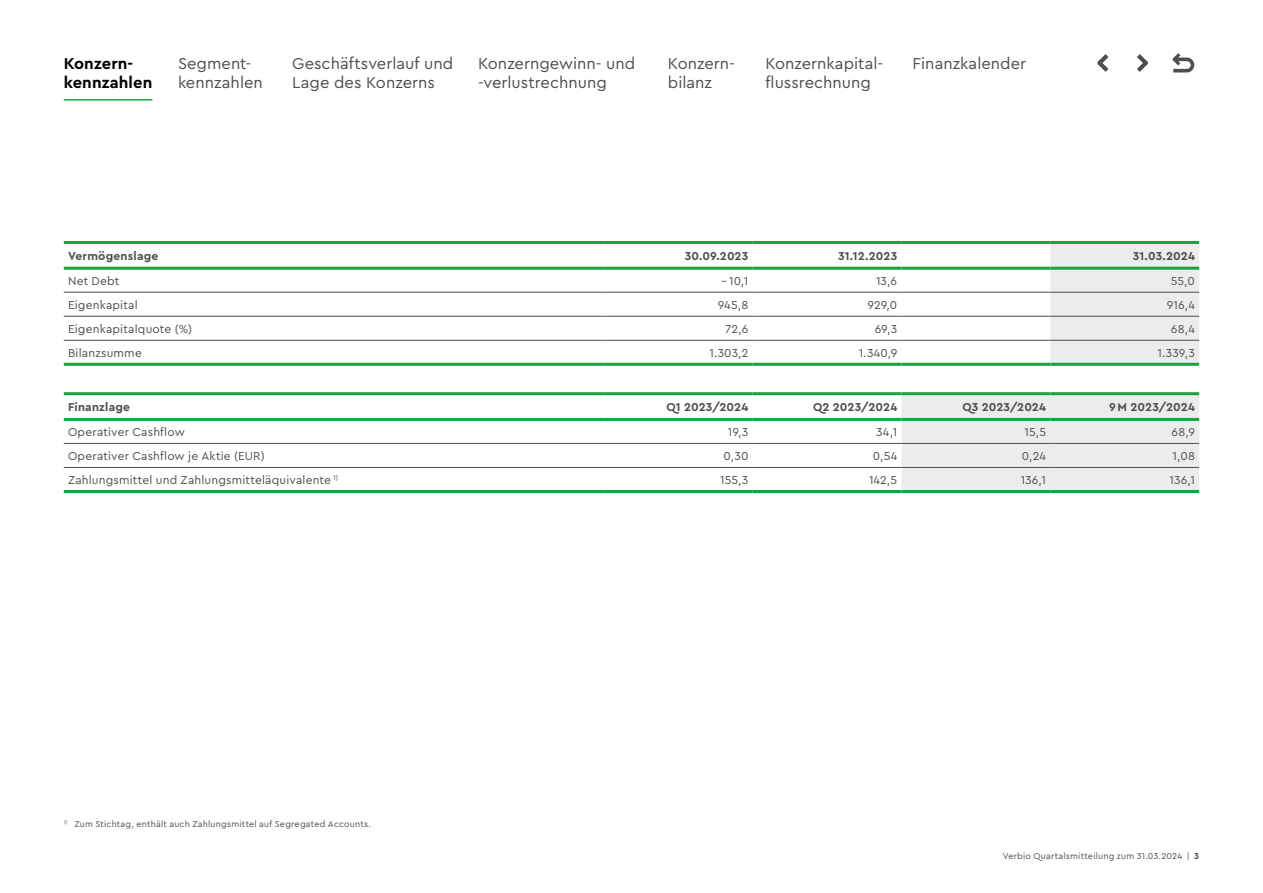
<style>
.page{position:relative;width:1263px;height:893px;background:#fff}
.page>*{position:absolute;margin:0;border:0;box-sizing:border-box;transform-origin:0 0}
.t1{font:16.5px/19.8px "Cera Pro";color:#4e4e4d}
.t2{font:700 16.5px/19.8px "Cera Pro";letter-spacing:.005em;color:#000}
.t3{font:12px "Cera Pro";letter-spacing:.015em;color:#4e4e4d}
.t4{font:700 12px "Cera Pro";letter-spacing:.01em;color:#4e4e4d}
.t5{font:9px "Cera Pro";letter-spacing:.025em;color:#4e4e4d}
.s1{font-weight:700}
</style>
<div class="page">
<svg style="left:1097px;top:54px;width:11px;height:18px"></svg>
<svg style="left:1137px;top:54px;width:11px;height:18px"></svg>
<svg style="left:1172px;top:53px;width:22px;height:19px"></svg>
<hr style="left:64px;top:99px;width:88px;height:2px;background:#19a241">
<div style="left:901px;top:395px;width:298px;height:95px;background:#ececec"></div>
<hr style="left:64px;top:392px;width:540px;height:3px;background:#19a241">
<hr style="left:604px;top:392px;width:149px;height:3px;background:#19a241">
<hr style="left:753px;top:392px;width:148px;height:3px;background:#19a241">
<hr style="left:901px;top:392px;width:149px;height:3px;background:#19a241">
<hr style="left:1050px;top:392px;width:149px;height:3px;background:#19a241">
<hr style="left:64px;top:418px;width:540px;height:3px;background:#19a241">
<hr style="left:604px;top:418px;width:149px;height:3px;background:#19a241">
<hr style="left:753px;top:418px;width:148px;height:3px;background:#19a241">
<hr style="left:901px;top:418px;width:149px;height:3px;background:#19a241">
<hr style="left:1050px;top:418px;width:149px;height:3px;background:#19a241">
<hr style="left:64px;top:490px;width:540px;height:3px;background:#19a241">
<hr style="left:604px;top:490px;width:149px;height:3px;background:#19a241">
<hr style="left:753px;top:490px;width:148px;height:3px;background:#19a241">
<hr style="left:901px;top:490px;width:149px;height:3px;background:#19a241">
<hr style="left:1050px;top:490px;width:149px;height:3px;background:#19a241">
<hr style="left:64px;top:443px;width:540px;height:1px;background:#4e4e4d">
<hr style="left:604px;top:443px;width:149px;height:1px;background:#4e4e4d">
<hr style="left:753px;top:443px;width:148px;height:1px;background:#4e4e4d">
<hr style="left:901px;top:443px;width:149px;height:1px;background:#4e4e4d">
<hr style="left:1050px;top:443px;width:149px;height:1px;background:#4e4e4d">
<hr style="left:64px;top:467px;width:540px;height:1px;background:#4e4e4d">
<hr style="left:604px;top:467px;width:149px;height:1px;background:#4e4e4d">
<hr style="left:753px;top:467px;width:148px;height:1px;background:#4e4e4d">
<hr style="left:901px;top:467px;width:149px;height:1px;background:#4e4e4d">
<hr style="left:1050px;top:467px;width:149px;height:1px;background:#4e4e4d">
<div style="left:1050px;top:244px;width:149px;height:119px;background:#ececec"></div>
<hr style="left:64px;top:241px;width:540px;height:3px;background:#19a241">
<hr style="left:604px;top:241px;width:149px;height:3px;background:#19a241">
<hr style="left:753px;top:241px;width:148px;height:3px;background:#19a241">
<hr style="left:901px;top:241px;width:149px;height:3px;background:#19a241">
<hr style="left:1050px;top:241px;width:149px;height:3px;background:#19a241">
<hr style="left:64px;top:267px;width:540px;height:3px;background:#19a241">
<hr style="left:604px;top:267px;width:149px;height:3px;background:#19a241">
<hr style="left:753px;top:267px;width:148px;height:3px;background:#19a241">
<hr style="left:901px;top:267px;width:149px;height:3px;background:#19a241">
<hr style="left:1050px;top:267px;width:149px;height:3px;background:#19a241">
<hr style="left:64px;top:363px;width:540px;height:3px;background:#19a241">
<hr style="left:604px;top:363px;width:149px;height:3px;background:#19a241">
<hr style="left:753px;top:363px;width:148px;height:3px;background:#19a241">
<hr style="left:901px;top:363px;width:149px;height:3px;background:#19a241">
<hr style="left:1050px;top:363px;width:149px;height:3px;background:#19a241">
<hr style="left:64px;top:292px;width:540px;height:1px;background:#4e4e4d">
<hr style="left:604px;top:292px;width:149px;height:1px;background:#4e4e4d">
<hr style="left:753px;top:292px;width:148px;height:1px;background:#4e4e4d">
<hr style="left:901px;top:292px;width:149px;height:1px;background:#4e4e4d">
<hr style="left:1050px;top:292px;width:149px;height:1px;background:#4e4e4d">
<hr style="left:64px;top:316px;width:540px;height:1px;background:#4e4e4d">
<hr style="left:604px;top:316px;width:149px;height:1px;background:#4e4e4d">
<hr style="left:753px;top:316px;width:148px;height:1px;background:#4e4e4d">
<hr style="left:901px;top:316px;width:149px;height:1px;background:#4e4e4d">
<hr style="left:1050px;top:316px;width:149px;height:1px;background:#4e4e4d">
<hr style="left:64px;top:340px;width:540px;height:1px;background:#4e4e4d">
<hr style="left:604px;top:340px;width:149px;height:1px;background:#4e4e4d">
<hr style="left:753px;top:340px;width:148px;height:1px;background:#4e4e4d">
<hr style="left:901px;top:340px;width:149px;height:1px;background:#4e4e4d">
<hr style="left:1050px;top:340px;width:149px;height:1px;background:#4e4e4d">
<h1 class="t2" style="left:64px;top:53px;width:90px">Konzern&shy;kennzahlen</h1>
<h1 class="t1" style="left:178px;top:53px;width:86px">Segment&shy;kennzahlen</h1>
<h1 class="t1" style="left:292px;top:53px;width:162px">Geschäftsverlauf und<br>Lage des Konzerns</h1>
<h1 class="t1" style="left:478px;top:53px;width:159px">Konzerngewinn- und -verlustrechnung</h1>
<h1 class="t1" style="left:765px;top:53px;width:119px">Konzernkapital&shy;flussrechnung</h1>
<h1 class="t1" style="left:668px;top:53px;width:68px">Konzern-</h1>
<h1 class="t1" style="left:912px;top:53px;width:115px">Finanzkalender</h1>
<h1 class="t1" style="left:668px;top:73px;width:46px">bilanz</h1>
<p class="t4" style="left:68px;top:247px;width:92px">Vermögenslage</p>
<p class="t4" style="left:685px;top:247px;width:65px">30.09.2023</p>
<p class="t4" style="left:838px;top:247px;width:61px">31.12.2023</p>
<p class="t4" style="left:1133px;top:247px;width:64px">31.03.2024</p>
<p class="t3" style="left:68px;top:272px;width:53px">Net Debt</p>
<p class="t3" style="left:721px;top:272px;width:29px">– 10,1</p>
<p class="t3" style="left:876px;top:272px;width:23px">13,6</p>
<p class="t3" style="left:1171px;top:272px;width:26px">55,0</p>
<p class="t3" style="left:68px;top:296px;width:71px">Eigenkapital</p>
<p class="t3" style="left:718px;top:296px;width:32px">945,8</p>
<p class="t3" style="left:867px;top:296px;width:31px">929,0</p>
<p class="t3" style="left:1167px;top:296px;width:30px">916,4</p>
<p class="t3" style="left:68px;top:320px;width:126px">Eigenkapitalquote (%)</p>
<p class="t3" style="left:725px;top:320px;width:24px">72,6</p>
<p class="t3" style="left:875px;top:320px;width:24px">69,3</p>
<p class="t3" style="left:1171px;top:320px;width:26px">68,4</p>
<p class="t3" style="left:68px;top:344px;width:75px">Bilanzsumme</p>
<p class="t3" style="left:709px;top:344px;width:41px">1.303,2</p>
<p class="t3" style="left:859px;top:344px;width:40px">1.340,9</p>
<p class="t3" style="left:1157px;top:344px;width:39px">1.339,3</p>
<p class="t4" style="left:68px;top:398px;width:64px">Finanzlage</p>
<p class="t4" style="left:666px;top:398px;width:83px">Q1 2023/2024</p>
<p class="t4" style="left:813px;top:398px;width:86px">Q2 2023/2024</p>
<p class="t4" style="left:962px;top:398px;width:85px">Q3 2023/2024</p>
<p class="t4" style="left:1109px;top:398px;width:87px">9 M 2023/2024</p>
<p class="t3" style="left:68px;top:423px;width:118px">Operativer Cashflow</p>
<p class="t3" style="left:728px;top:423px;width:22px">19,3</p>
<p class="t3" style="left:876px;top:423px;width:23px">34,1</p>
<p class="t3" style="left:1024px;top:423px;width:23px">15,5</p>
<p class="t3" style="left:1171px;top:423px;width:25px">68,9</p>
<p class="t3" style="left:68px;top:447px;width:198px">Operativer Cashflow je Aktie (EUR)</p>
<p class="t3" style="left:723px;top:447px;width:26px">0,30</p>
<p class="t3" style="left:873px;top:447px;width:26px">0,54</p>
<p class="t3" style="left:1022px;top:447px;width:26px">0,24</p>
<p class="t3" style="left:1173px;top:447px;width:24px">1,08</p>
<p class="t3" style="left:68px;top:471px;width:271px">Zahlungsmittel und Zahlungsmitteläquivalente <sup>1)</sup></p>
<p class="t3" style="left:720px;top:471px;width:30px">155,3</p>
<p class="t3" style="left:869px;top:471px;width:30px">142,5</p>
<p class="t3" style="left:1021px;top:471px;width:27px">136,1</p>
<p class="t3" style="left:1170px;top:471px;width:27px">136,1</p>
<p class="t5" style="left:64px;top:817px;width:309px"><sup>1)</sup> Zum Stichtag, enthält auch Zahlungsmittel auf Segregated Accounts.</p>
<p class="t5" style="left:1003px;top:849px;width:198px">Verbio Quartalsmitteilung zum 31.03.2024 | <span class="s1">3</span></p>
</div>
